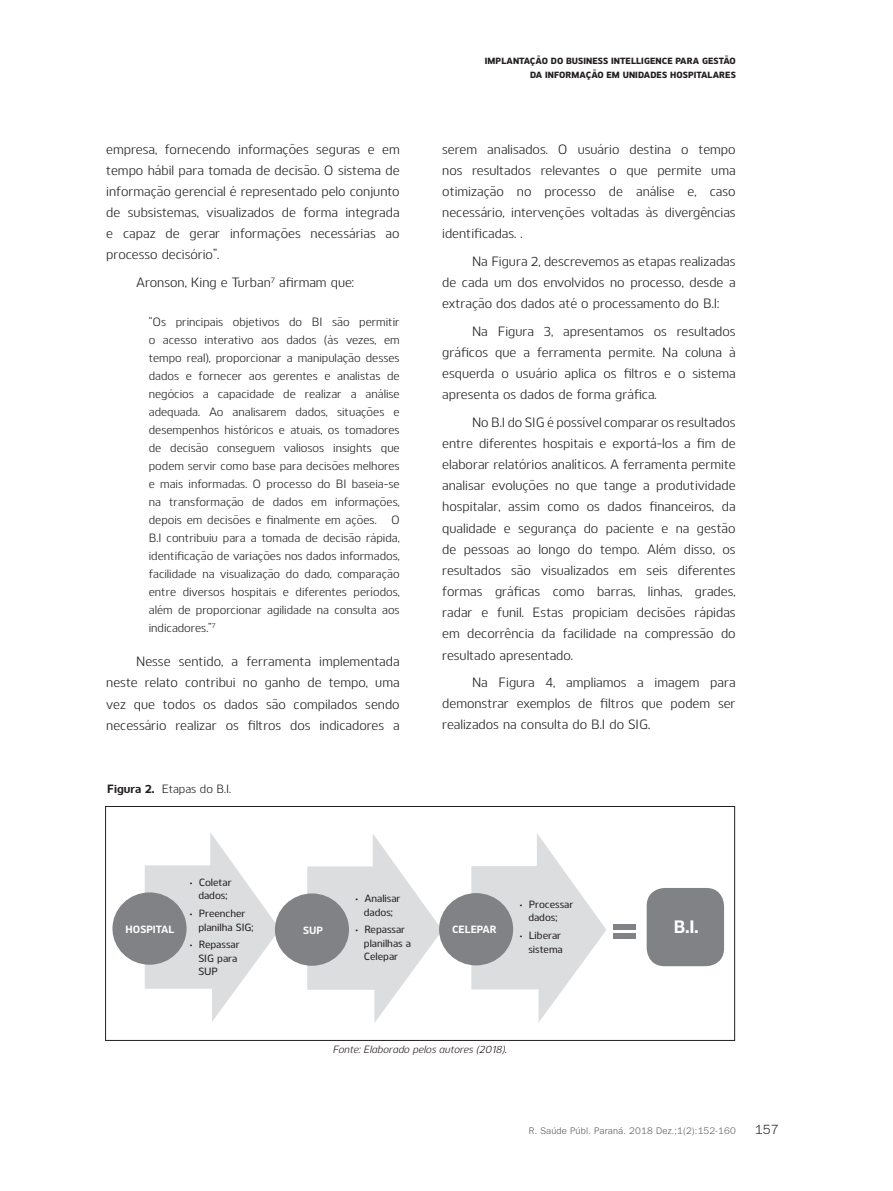
<style>
.page{position:relative;width:893px;height:1191px;background:#fff}
.page>*{position:absolute;margin:0;border:0;box-sizing:border-box;transform-origin:0 0}
.t1{font:700 18px "Kobern";color:#fff}
.t2{font:13.5px/21.1px "Kobern";color:#231f20;text-align:justify}
.t3{font:13.5px "Tee Franklin";color:#231f20}
.t4{font:12px/18px "Kobern";color:#231f20;text-align:justify}
.t5{font:500 10.5px/13.5px "Kobern";color:#231f20}
.t6{font:italic 10.5px "Kobern";color:#231f20}
.t7{font:700 10.5px "Kobern";color:#fff}
.t8{font:9.75px "Tee Franklin";letter-spacing:.02em;color:#57585a}
.t9{font:800 9px/13.5px "Kobern";letter-spacing:.01em;color:#231f20;text-align:right}
.s1{font-weight:700}
</style>
<div class="page">
<svg style="left:145px;top:833px;width:135px;height:189px"></svg>
<svg style="left:307px;top:834px;width:135px;height:189px"></svg>
<svg style="left:471px;top:833px;width:135px;height:189px"></svg>
<div style="left:112px;top:892px;width:75px;height:72px;background:#808285;border-radius:50%"></div>
<div style="left:275px;top:893px;width:74px;height:72px;background:#808285;border-radius:50%"></div>
<div style="left:439px;top:893px;width:74px;height:72px;background:#808285;border-radius:50%"></div>
<div style="left:647px;top:888px;width:77px;height:78px;background:#808285;border-radius:18px"></div>
<svg style="left:613px;top:924px;width:23px;height:14px"></svg>
<div style="left:105px;top:806px;width:630px;height:234px;border:1px solid #231f20"></div>
<p class="t2" style="left:106px;top:138px;width:295px">empresa, fornecendo informações seguras e em tempo hábil para tomada de decisão. O sistema de informação gerencial é representado pelo conjunto de subsistemas, visualizados de forma integrada e capaz de gerar informações necessárias ao processo decisório”.</p>
<p class="t2" style="left:136px;top:271px;width:219px">Aronson, King e Turban<sup>7</sup> afirmam que:</p>
<p class="t4" style="left:149px;top:312px;width:252px">“Os principais objetivos do BI são permitir o acesso interativo aos dados (às vezes, em tempo real), proporcionar a manipulação desses dados e fornecer aos gerentes e analistas de negócios a capacidade de realizar a análise adequada. Ao analisarem dados, situações e desempenhos históricos e atuais, os tomadores de decisão conseguem valiosos insights que podem servir como base para decisões melhores e mais informadas. O processo do BI baseia-se na transformação de dados em informações, depois em decisões e finalmente em ações. O B.I contribuiu para a tomada de decisão rápida, identificação de variações nos dados informados, facilidade na visualização do dado, comparação entre diversos hospitais e diferentes períodos, além de proporcionar agilidade na consulta aos indicadores.”<sup>7</sup></p>
<p class="t2" style="left:106px;top:650px;width:295px;text-indent:30px">Nesse sentido, a ferramenta implementada neste relato contribui no ganho de tempo, uma vez que todos os dados são compilados sendo necessário realizar os filtros dos indicadores a</p>
<p class="t4" style="left:107px;top:779px;width:125px"><span class="s1">Figura 2.</span> Etapas do B.I.</p>
<p class="t9" style="left:485px;top:54px;width:252px">IMPLANTAÇÃO DO BUSINESS INTELLIGENCE PARA GESTÃO<br>DA INFORMAÇÃO EM UNIDADES HOSPITALARES</p>
<p class="t2" style="left:442px;top:138px;width:295px">serem analisados. O usuário destina o tempo nos resultados relevantes o que permite uma otimização no processo de análise e, caso necessário, intervenções voltadas às divergências identificadas. .</p>
<p class="t2" style="left:442px;top:250px;width:295px;text-indent:30px">Na Figura 2, descrevemos as etapas realizadas de cada um dos envolvidos no processo, desde a extração dos dados até o processamento do B.I:</p>
<p class="t2" style="left:442px;top:320px;width:295px;text-indent:30px">Na Figura 3, apresentamos os resultados gráficos que a ferramenta permite. Na coluna à esquerda o usuário aplica os filtros e o sistema apresenta os dados de forma gráfica.</p>
<p class="t2" style="left:442px;top:411px;width:295px;text-indent:30px">No B.I do SIG é possível comparar os resultados entre diferentes hospitais e exportá-los a fim de elaborar relatórios analíticos. A ferramenta permite analisar evoluções no que tange a produtividade hospitalar, assim como os dados financeiros, da qualidade e segurança do paciente e na gestão de pessoas ao longo do tempo. Além disso, os resultados são visualizados em seis diferentes formas gráficas como barras, linhas, grades, radar e funil. Estas propiciam decisões rápidas em decorrência da facilidade na compressão do resultado apresentado.</p>
<p class="t2" style="left:442px;top:671px;width:295px;text-indent:30px">Na Figura 4, ampliamos a imagem para demonstrar exemplos de filtros que podem ser realizados na consulta do B.I do SIG.</p>
<p class="t5" style="left:190px;top:875px;width:43px;text-align:center">• Coletar dados;</p>
<p class="t5" style="left:198px;top:906px;width:57px;text-indent:-9px">• Preencher planilha SIG;</p>
<p class="t5" style="left:198px;top:937px;width:43px;text-indent:-9px">• Repassar<br>SIG para<br>SUP</p>
<p class="t5" style="left:355px;top:891px;width:47px;text-align:center">• Analisar dados;</p>
<p class="t5" style="left:364px;top:922px;width:49px;text-indent:-9px">• Repassar planilhas a<br>Celepar</p>
<p class="t5" style="left:528px;top:897px;width:47px;text-indent:-9px">• Processar dados;</p>
<p class="t5" style="left:520px;top:928px;width:44px;text-align:right">• Liberar sistema</p>
<p class="t7" style="left:126px;top:921px;width:50px">HOSPITAL</p>
<p class="t7" style="left:303px;top:922px;width:21px">SUP</p>
<p class="t7" style="left:452px;top:922px;width:46px">CELEPAR</p>
<h1 class="t1" style="left:674px;top:914px;width:26px">B.I.</h1>
<p class="t6" style="left:333px;top:1042px;width:175px">Fonte: Elaborado pelos autores (2018).</p>
<p class="t8" style="left:529px;top:1124px;width:208px">R. Saúde Públ. Paraná. 2018 Dez.;1(2):152-160</p>
<p class="t3" style="left:755px;top:1122px;width:26px">157</p>
</div>
